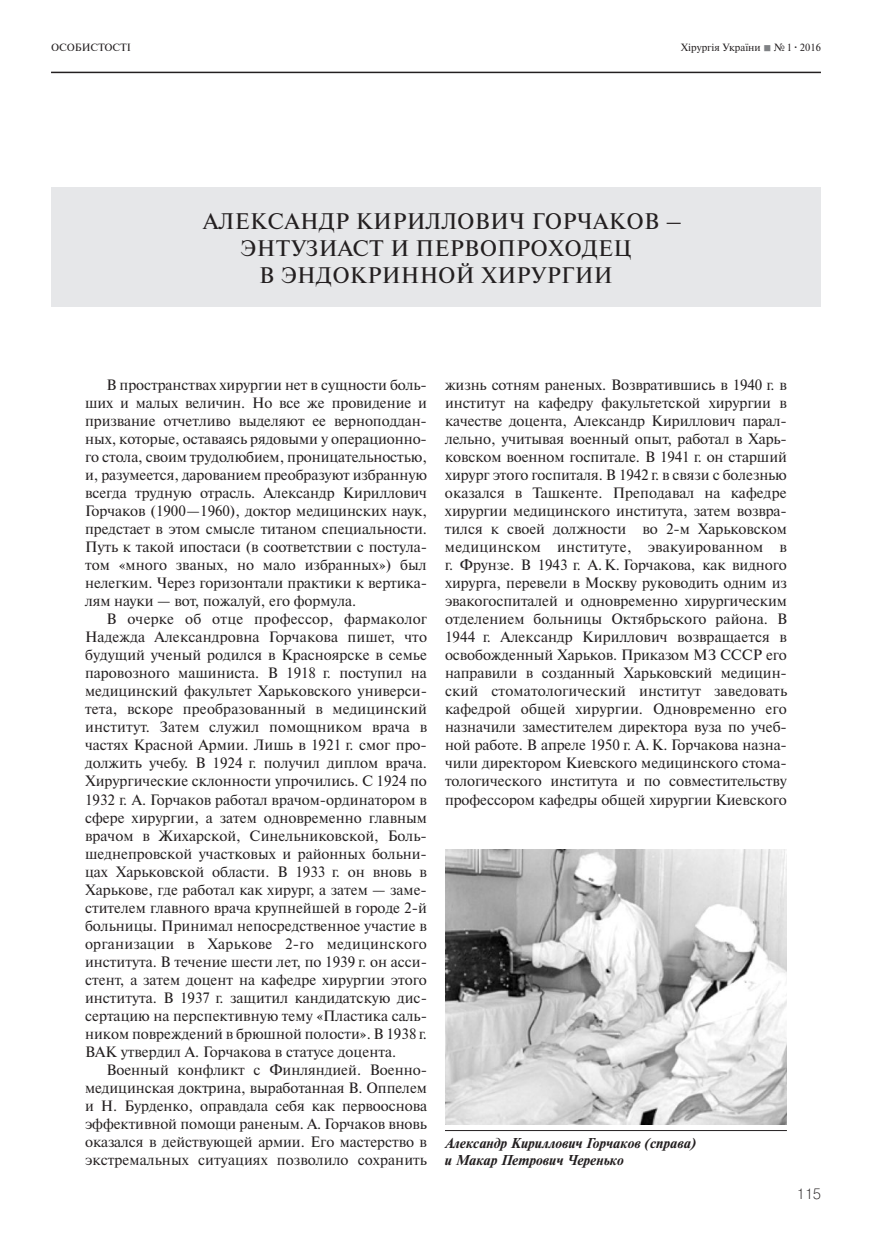
<style>
.page{position:relative;width:872px;height:1234px;background:#fff}
.page>*{position:absolute;margin:0;border:0;box-sizing:border-box;transform-origin:0 0}
.t1{font:22.5px/27.2px "Newton C";letter-spacing:.015em;color:#231f20;text-align:center}
.t2{font:15px/18px "Newton C";letter-spacing:-.005em;color:#231f20;text-align:justify}
.t3{font:15px "Pragmatica Light C";color:#231f20}
.t4{font:italic 700 14.25px/17.1px "Newton C";color:#231f20}
.t5{font:10.5px "Newton C";color:#231f20}
.s1{color:#808285}
.s2{font-weight:700}
</style>
<div class="page">
<hr style="left:51px;top:72px;width:770px;height:1px;background:#231f20">
<div style="left:51px;top:187px;width:770px;height:119px;background:#e6e7e9"></div>
<hr style="left:445px;top:1129px;width:342px;height:1px;background:#231f20">
<img style="left:445px;top:849px;width:342px;height:275px">
<p class="t5" style="left:51px;top:41px;width:82px">ОСОБИСТОСТІ</p>
<p class="t5" style="left:680px;top:41px;width:142px">Хірургія України <span class="s1">■</span> № 1 <span class="s2">·</span> 2016</p>
<h1 class="t1" style="left:203px;top:207px;width:480px">АЛЕКСАНДР КИРИЛЛОВИЧ ГОРЧАКОВ –<br>ЭНТУЗИАСТ И ПЕРВОПРОХОДЕЦ<br>В ЭНДОКРИННОЙ ХИРУРГИИ</h1>
<p class="t2" style="left:85px;top:376px;width:343px;text-indent:21px">В пространствах хирургии нет в сущности боль&shy;ших и малых величин. Но все же провидение и призвание отчетливо выделяют ее верноподдан&shy;ных, которые, оставаясь рядовыми у операционно&shy;го стола, своим трудолюбием, проницательностью, и, разумеется, дарованием преобразуют избранную всегда трудную отрасль. Александр Кириллович Горчаков (1900 — 1960), доктор медицинских наук, предстает в этом смысле титаном специальности.<br>Путь к такой ипостаси (в соответствии с постула&shy;том «много званых, но мало избранных») был нелегким. Через горизонтали практики к вертика&shy;лям науки — вот, пожалуй, его формула.</p>
<p class="t2" style="left:85px;top:610px;width:343px;text-indent:21px">В очерке об отце профессор, фармаколог Надежда Александровна Горчакова пишет, что будущий ученый родился в Красноярске в семье паровозного машиниста. В 1918 г. поступил на медицинский факультет Харьковского универси&shy;тета, вскоре преобразованный в медицинский институт. Затем служил помощником врача в частях Красной Армии. Лишь в 1921 г. смог про&shy;должить учебу. В 1924 г. получил диплом врача.<br>Хирургические склонности упрочились. С 1924 по 1932 г. А. Горчаков работал врачом-ординатором в сфере хирургии, а затем одновременно главным врачом в Жихарской, Синельниковской, Боль&shy;шеднепровской участковых и районных больни&shy;цах Харьковской области. В 1933 г. он вновь в Харькове, где работал как хирург, а затем — заме&shy;стителем главного врача крупнейшей в городе 2-й больницы. Принимал непосредственное участие в организации в Харькове 2-го медицинского института. В течение шести лет, по 1939 г. он асси&shy;стент, а затем доцент на кафедре хирургии этого института. В 1937 г. защитил кандидатскую дис&shy;сертацию на перспективную тему «Пластика саль&shy;ником повреждений в брюшной полости». В 1938 г.<br>ВАК утвердил А. Горчакова в статусе доцента.</p>
<p class="t2" style="left:85px;top:1060px;width:343px;text-indent:21px">Военный конфликт с Финляндией. Военно&shy;медицинская доктрина, выработанная В. Оппелем и Н. Бурденко, оправдала себя как первооснова эффективной помощи раненым. А. Горчаков вновь оказался в действующей армии. Его мастерство в экстремальных ситуациях позволило сохранить</p>
<p class="t2" style="left:445px;top:376px;width:344px">жизнь сотням раненых. Возвратившись в 1940 г. в институт на кафедру факультетской хирургии в качестве доцента, Александр Кириллович парал&shy;лельно, учитывая военный опыт, работал в Харь&shy;ковском военном госпитале. В 1941 г. он старший хирург этого госпиталя. В 1942 г. в связи с болезнью оказался в Ташкенте. Преподавал на кафедре хирургии медицинского института, затем возвра&shy;тился к своей должности во 2-м Харьковском медицинском институте, эвакуированном в г. Фрунзе. В 1943 г. А. К. Горчакова, как видного хирурга, перевели в Москву руководить одним из эвакогоспиталей и одновременно хирургическим отделением больницы Октябрьского района. В 1944 г. Александр Кириллович возвращается в освобожденный Харьков. Приказом МЗ СССР его направили в созданный Харьковский медицин&shy;ский стоматологический институт заведовать кафедрой общей хирургии. Одновременно его назначили заместителем директора вуза по учеб&shy;ной работе. В апреле 1950 г. А. К. Горчакова назна&shy;чили директором Киевского медицинского стома&shy;тологического института и по совместительству профессором кафедры общей хирургии Киевского</p>
<p class="t4" style="left:445px;top:1134px;width:254px">Александр Кириллович Горчаков (справа) и Макар Петрович Черенько</p>
<p class="t3" style="left:796px;top:1184px;width:26px">115</p>
</div>
